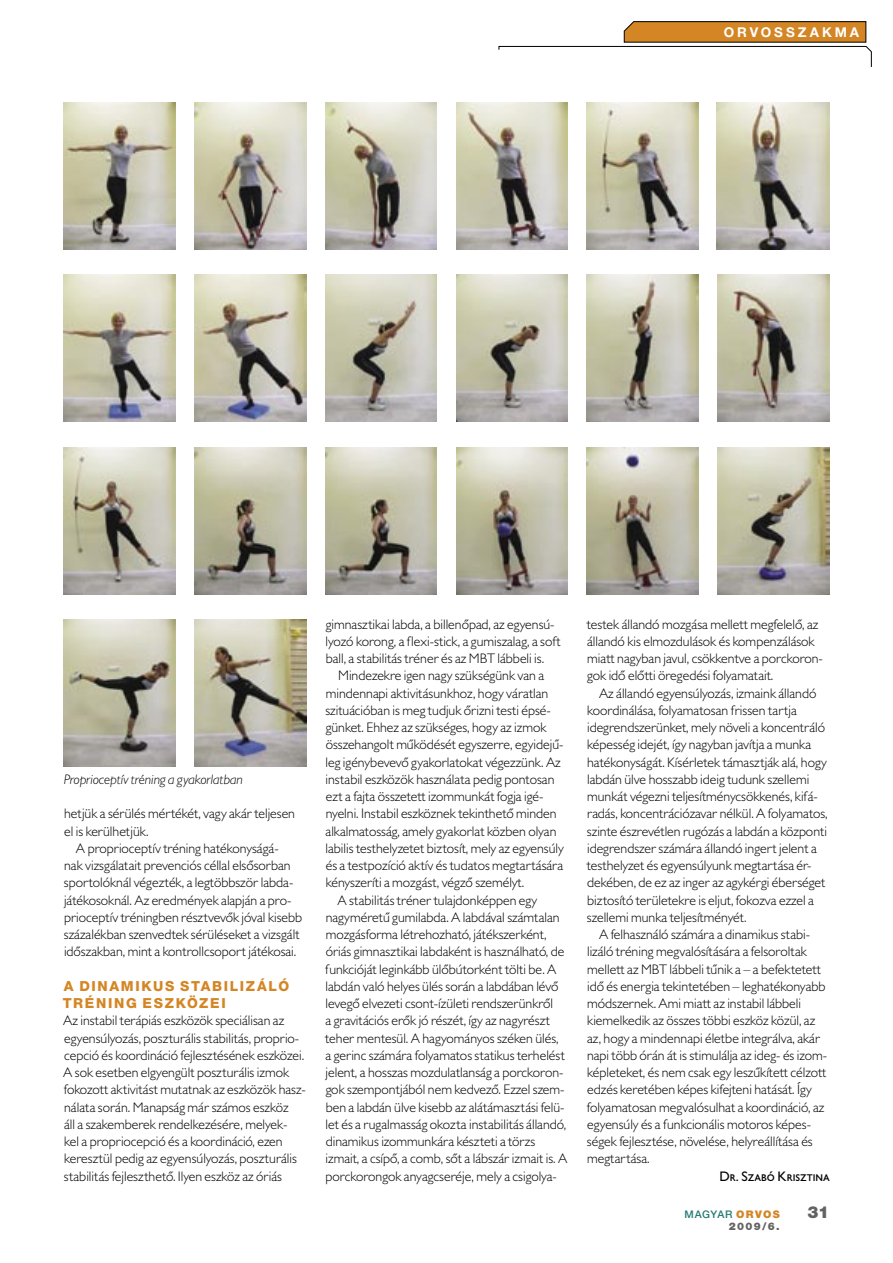
<style>
.page{position:relative;width:893px;height:1263px;background:#fff}
.page>*{position:absolute;margin:0;border:0;box-sizing:border-box;transform-origin:0 0}
.t1{font:900 16.5px "Helvetica Neue LT Pro";color:#636363}
.MO_12_Kenyérszöveg{font:300 13.8px/17.2px "Gill Sans MT Pro";color:#000}
.MO_13_Cím2-Közcím{font:800 13.8px/17.2px "Helvetica Neue LT Pro";letter-spacing:.12em;color:#d48625}
.MO_32_Képaláírás{font:italic 300 13.8px "Gill Sans MT Pro";color:#000}
.MO_14_Szerző-1{font:500 13.8px "Gill Sans MT Pro";color:#000}
.t2{font:700 13.5px "Helvetica Neue LT Pro";letter-spacing:.22em;color:#fff}
.t3{font:500 10.5px "Helvetica Neue LT Pro";letter-spacing:.045em;color:#277a74}
.t4{font:900 10.5px "Helvetica Neue LT Pro";color:#636363}
.s1{font-weight:900;color:#d48625}
</style>
<div class="page">
<svg style="left:498px;top:21px;width:374px;height:46px"></svg>
<img style="left:325px;top:102px;width:112px;height:147px">
<img style="left:456px;top:102px;width:112px;height:147px">
<img style="left:587px;top:102px;width:111px;height:147px">
<img style="left:195px;top:275px;width:111px;height:147px">
<img style="left:325px;top:275px;width:112px;height:147px">
<img style="left:456px;top:275px;width:112px;height:147px">
<img style="left:64px;top:447px;width:111px;height:147px">
<img style="left:195px;top:447px;width:111px;height:147px">
<img style="left:325px;top:447px;width:112px;height:147px">
<img style="left:718px;top:447px;width:111px;height:147px">
<img style="left:64px;top:620px;width:111px;height:147px">
<img style="left:195px;top:620px;width:111px;height:147px">
<img style="left:64px;top:102px;width:111px;height:147px">
<img style="left:195px;top:102px;width:111px;height:147px">
<img style="left:717px;top:102px;width:112px;height:147px">
<img style="left:64px;top:275px;width:111px;height:147px">
<img style="left:587px;top:275px;width:111px;height:147px">
<img style="left:718px;top:275px;width:111px;height:147px">
<img style="left:456px;top:447px;width:112px;height:147px">
<img style="left:587px;top:447px;width:111px;height:147px">
<p class="t2" style="left:724px;top:24px;width:137px">ORVOSSZAKMA</p>
<p class="MO_32_Képaláírás" style="left:64px;top:771px;width:181px">Proprioceptív tréning a gyakorlatban</p>
<p class="MO_12_Kenyérszöveg" style="left:64px;top:805px;width:232px">hetjük a sérülés mértékét, vagy akár teljesen el is kerülhetjük.</p>
<p class="MO_12_Kenyérszöveg" style="left:64px;top:839px;width:240px;text-indent:12px">A proprioceptív tréning hatékonyságá-<br>nak vizsgálatait prevenciós céllal elsősorban sportolóknál végezték, a legtöbbször labda&shy;játékosoknál. Az eredmények alapján a pro&shy;prioceptív tréningben résztvevők jóval kisebb százalékban szenvedtek sérüléseket a vizsgált időszakban, mint a kontrollcsoport játékosai.</p>
<p class="MO_13_Cím2-Közcím" style="left:63px;top:977px;width:228px">A DINAMIKUS STABILIZÁLÓ<br>TRÉNING ESZKÖZEI</p>
<p class="MO_12_Kenyérszöveg" style="left:63px;top:1012px;width:244px">Az instabil terápiás eszközök speciálisan az egyensúlyozás, poszturális stabilitás, proprio&shy;cepció és koordináció fejlesztésének eszközei.<br>A sok esetben elgyengült poszturális izmok fokozott aktivitást mutatnak az eszközök hasz&shy;nálata során. Manapság már számos eszköz<br>áll a szakemberek rendelkezésére, melyek-<br>kel a propriocepció és a koordináció, ezen keresztül pedig az egyensúlyozás, poszturális stabilitás fejleszthető. Ilyen eszköz az óriás</p>
<p class="MO_12_Kenyérszöveg" style="left:326px;top:615px;width:237px">gimnasztikai labda, a billenőpad, az egyensú&shy;lyozó korong, a flexi-stick, a gumiszalag, a soft ball, a stabilitás tréner és az MBT lábbeli is.</p>
<p class="MO_12_Kenyérszöveg" style="left:325px;top:667px;width:240px;text-indent:13px">Mindezekre igen nagy szükségünk van a mindennapi aktivitásunkhoz, hogy váratlan szituációban is meg tudjuk őrizni testi épsé&shy;günket. Ehhez az szükséges, hogy az izmok összehangolt működését egyszerre, egyidejű&shy;leg igénybevevő gyakorlatokat végezzünk. Az instabil eszközök használata pedig pontosan ezt a fajta összetett izommunkát fogja igé&shy;nyelni. Instabil eszköznek tekinthető minden alkalmatosság, amely gyakorlat közben olyan labilis testhelyzetet biztosít, mely az egyensúly és a testpozíció aktív és tudatos megtartására kényszeríti a mozgást, végző személyt.</p>
<p class="MO_12_Kenyérszöveg" style="left:325px;top:891px;width:244px;text-indent:12px">A stabilitás tréner tulajdonképpen egy nagyméretű gumilabda. A labdával számtalan mozgásforma létrehozható, játékszerként, óriás gimnasztikai labdaként is használható, de funkcióját leginkább ülőbútorként tölti be. A labdán való helyes ülés során a labdában lévő levegő elvezeti csont-ízületi rendszerünkről<br>a gravitációs erők jó részét, így az nagyrészt teher mentesül. A hagyományos széken ülés, a gerinc számára folyamatos statikus terhelést jelent, a hosszas mozdulatlanság a porckoron&shy;gok szempontjából nem kedvező. Ezzel szem&shy;ben a labdán ülve kisebb az alátámasztási felü&shy;let és a rugalmasság okozta instabilitás állandó, dinamikus izommunkára készteti a törzs izmait, a csípő, a comb, sőt a lábszár izmait is. A porckorongok anyagcseréje, mely a csigolya-</p>
<p class="MO_12_Kenyérszöveg" style="left:587px;top:615px;width:238px">testek állandó mozgása mellett megfelelő, az állandó kis elmozdulások és kompenzálások miatt nagyban javul, csökkentve a porckoron&shy;gok idő előtti öregedési folyamatait.</p>
<p class="MO_12_Kenyérszöveg" style="left:587px;top:684px;width:243px;text-indent:12px">Az állandó egyensúlyozás, izmaink állandó koordinálása, folyamatosan frissen tartja idegrendszerünket, mely növeli a koncentráló képesség idejét, így nagyban javítja a munka hatékonyságát. Kísérletek támasztják alá, hogy labdán ülve hosszabb ideig tudunk szellemi munkát végezni teljesítménycsökkenés, kifá&shy;radás, koncentrációzavar nélkül. A folyamatos, szinte észrevétlen rugózás a labdán a központi idegrendszer számára állandó ingert jelent a testhelyzet és egyensúlyunk megtartása ér&shy;dekében, de ez az inger az agykérgi éberséget biztosító területekre is eljut, fokozva ezzel a szellemi munka teljesítményét.</p>
<p class="MO_12_Kenyérszöveg" style="left:587px;top:926px;width:242px;text-indent:12px">A felhasználó számára a dinamikus stabi&shy;lizáló tréning megvalósítására a felsoroltak mellett az MBT lábbeli tűnik a – a befektetett idő és energia tekintetében – leghatékonyabb módszernek. Ami miatt az instabil lábbeli kiemelkedik az összes többi eszköz közül, az az, hogy a mindennapi életbe integrálva, akár napi több órán át is stimulálja az ideg- és izom&shy;képleteket, és nem csak egy leszűkített célzott edzés keretében képes kifejteni hatását. Így folyamatosan megvalósulhat a koordináció, az egyensúly és a funkcionális motoros képes&shy;ségek fejlesztése, növelése, helyreállítása és megtartása.</p>
<p class="MO_14_Szerző-1" style="left:719px;top:1168px;width:112px">DR. SZABÓ KRISZTINA</p>
<p class="t3" style="left:685px;top:1208px;width:97px">MAGYAR <span class="s1">ORVOS</span></p>
<p class="t1" style="left:807px;top:1202px;width:23px">31</p>
<p class="t4" style="left:729px;top:1220px;width:53px">2009/6.</p>
</div>
